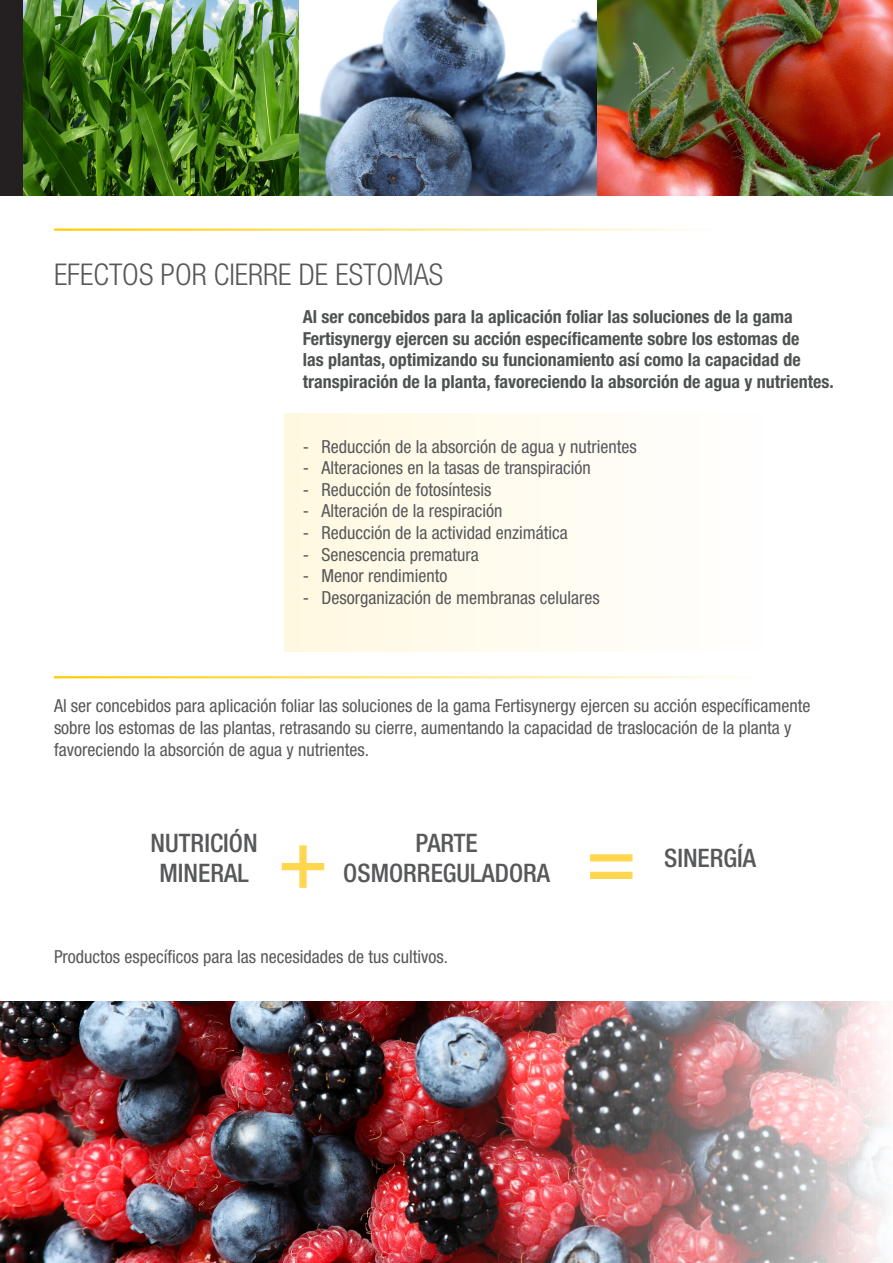
<style>
.page{position:relative;width:893px;height:1263px;background:#fff}
.page>*{position:absolute;margin:0;border:0;box-sizing:border-box;transform-origin:0 0}
.t1{font:500 condensed 83.85px "Helvetica Neue LT Pro";color:#ffd64e}
.t2{font:300 condensed 30px "Helvetica Neue LT Pro";color:#57585a}
.t3{font:500 condensed 25.5px/30.6px "Helvetica Neue LT Pro";color:#57585a;text-align:center}
.Base_-_Justificado{font:condensed 18px/21.6px "Helvetica Neue LT Pro";color:#57585a}
.Base_-_Bold{font:700 condensed 18px/21.6px "Helvetica Neue LT Pro";color:#4f5252}
</style>
<div class="page">
<hr style="left:0;top:173px;width:1px;height:262px;background:#ffcb00">
<div style="left:285px;top:414px;width:608px;height:237px;background:linear-gradient(to right,#fff8e2,#fff)"></div>
<img style="left:0;top:1001px;width:886px;height:262px">
<hr style="left:54px;top:676px;width:839px;height:2px;background:#fc0">
<hr style="left:54px;top:228px;width:785px;height:3px;background:#ffcb00">
<img style="left:596px;top:0;width:297px;height:196px">
<svg style="left:298px;top:0;width:298px;height:196px"></svg>
<img style="left:0;top:0;width:298px;height:196px">
<h1 class="t2" style="left:54px;top:257px;width:391px">EFECTOS POR CIERRE DE ESTOMAS</h1>
<p class="Base_-_Bold" style="left:303px;top:306px;width:532px">Al ser concebidos para la aplicación foliar las soluciones de la gama Fertisynergy ejercen su acción específicamente sobre los estomas de<br>las plantas, optimizando su funcionamiento así como la capacidad de transpiración de la planta, favoreciendo la absorción de agua y nutrientes.</p>
<p class="Base_-_Justificado" style="left:303px;top:435px;width:335px">- Reducción de la absorción de agua y nutrientes</p>
<p class="Base_-_Justificado" style="left:303px;top:457px;width:289px">- Alteraciones en la tasas de transpiración</p>
<p class="Base_-_Justificado" style="left:303px;top:479px;width:190px">- Reducción de fotosíntesis</p>
<p class="Base_-_Justificado" style="left:303px;top:500px;width:201px">- Alteración de la respiración</p>
<p class="Base_-_Justificado" style="left:303px;top:522px;width:266px">- Reducción de la actividad enzimática</p>
<p class="Base_-_Justificado" style="left:303px;top:543px;width:177px">- Senescencia prematura</p>
<p class="Base_-_Justificado" style="left:303px;top:565px;width:146px">- Menor rendimiento</p>
<p class="Base_-_Justificado" style="left:303px;top:587px;width:298px">- Desorganización de membranas celulares</p>
<p class="Base_-_Justificado" style="left:54px;top:695px;width:758px">Al ser concebidos para aplicación foliar las soluciones de la gama Fertisynergy ejercen su acción específicamente sobre los estomas de las plantas, retrasando su cierre, aumentando la capacidad de traslocación de la planta y favoreciendo la absorción de agua y nutrientes.</p>
<p class="t3" style="left:150px;top:827px;width:109px">NUTRICIÓN<br>MINERAL</p>
<p class="t3" style="left:416px;top:827px;width:64px">PARTE</p>
<p class="t1" style="left:278px;top:808px;width:52px">+</p>
<p class="t1" style="left:586px;top:808px;width:52px">=</p>
<p class="t3" style="left:664px;top:842px;width:94px">SINERGÍA</p>
<p class="t3" style="left:343px;top:858px;width:208px">OSMORREGULADORA</p>
<p class="Base_-_Justificado" style="left:54px;top:946px;width:396px">Productos específicos para las necesidades de tus cultivos.</p>
</div>
